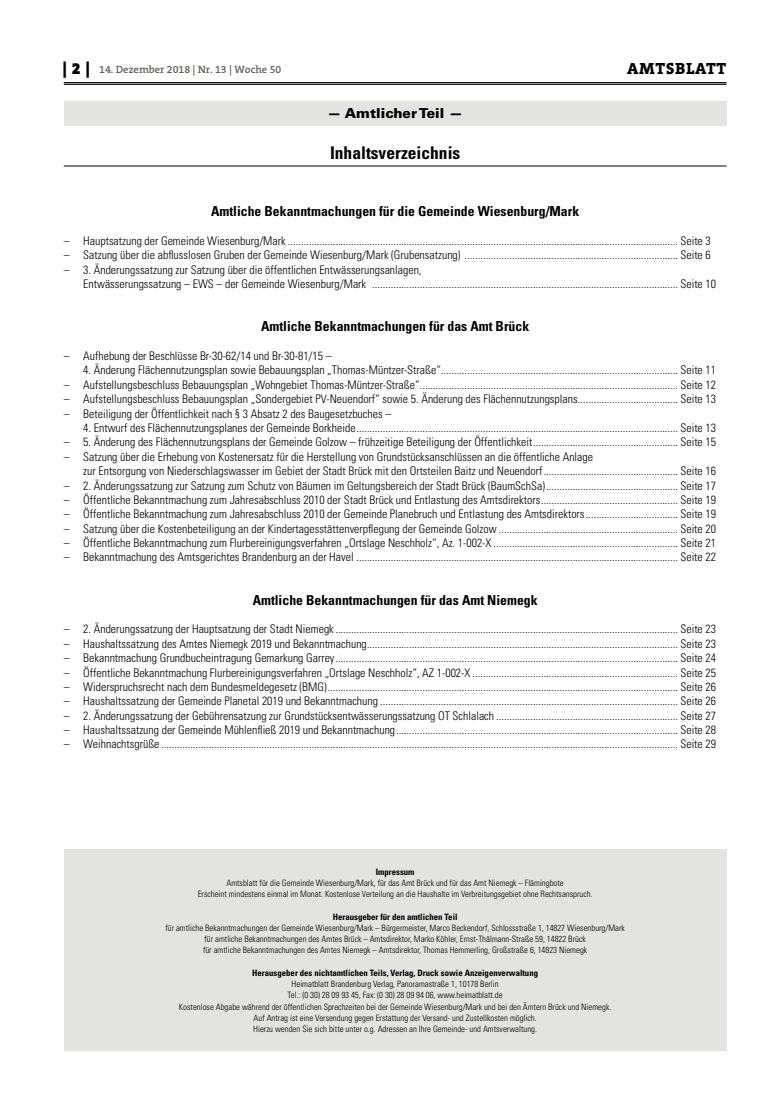
<style>
.page{position:relative;width:762px;height:1117px;background:#fff}
.page>*{position:absolute;margin:0;border:0;box-sizing:border-box;transform-origin:0 0}
.t1{font:700 condensed 17.5px "Univers";color:#000}
.t2{font:800 16.25px "The Serif B W8";letter-spacing:.045em;color:#000}
.t3{font:700 condensed 13.75px "Univers";color:#000}
.t4{font:900 13.75px "Univers";letter-spacing:.005em;color:#000}
.t5{font:300 condensed 11.88px/14.4px "Univers";color:#000}
.t6{font:600 10.62px "The Serif B W6";color:#615c58}
.t7{font:300 condensed 8.75px/11.2px "Univers";color:#000;text-align:center}
.t8{font:700 condensed 8.75px "Univers";color:#000}
.s1{font-family:"The Serif B W9";font-weight:900;font-size:16.25px;color:#000}
</style>
<div class="page">
<hr style="left:64px;top:82px;width:662px;height:1px;background:#000">
<hr style="left:64px;top:84px;width:662px;height:1px;background:#000">
<div style="left:64px;top:101px;width:662px;height:25px;background:#e3e3e2"></div>
<hr style="left:64px;top:166px;width:662px;height:1px;background:#000">
<div style="left:64px;top:848px;width:662px;height:202px;background:#e3e3e2"></div>
<p class="t6" style="left:63px;top:63px;width:220px"><span class="s1">| 2 |</span> 14. Dezember 2018 | Nr. 13 | Woche 50</p>
<h2 class="t2" style="left:627px;top:58px;width:101px">AMTSBLATT</h2>
<p class="t4" style="left:327px;top:104px;width:137px">— Amtlicher Teil —</p>
<h1 class="t1" style="left:330px;top:142px;width:132px">Inhaltsverzeichnis</h1>
<p class="t3" style="left:211px;top:203px;width:370px">Amtliche Bekanntmachungen für die Gemeinde Wiesenburg/Mark</p>
<p class="t5" style="left:64px;top:233px;width:648px">– Hauptsatzung der Gemeinde Wiesenburg/Mark .................................................................................................................................................... Seite 3</p>
<p class="t5" style="left:64px;top:248px;width:648px">– Satzung über die abflusslosen Gruben der Gemeinde Wiesenburg/Mark (Grubensatzung) ................................................................................. Seite 6</p>
<p class="t5" style="left:83px;top:262px;width:634px;text-indent:-19px">– 3. Änderungssatzung zur Satzung über die öffentlichen Entwässerungsanlagen,<br>Entwässerungssatzung – EWS – der Gemeinde Wiesenburg/Mark .................................................................................................................... Seite 10</p>
<p class="t3" style="left:261px;top:318px;width:270px">Amtliche Bekanntmachungen für das Amt Brück</p>
<p class="t5" style="left:64px;top:348px;width:269px">– Aufhebung der Beschlüsse Br-30-62/14 und Br-30-81/15 –</p>
<p class="t5" style="left:83px;top:363px;width:634px">4. Änderung Flächennutzungsplan sowie Bebauungsplan „Thomas-Müntzer-Straße“.......................................................................................... Seite 11</p>
<p class="t5" style="left:64px;top:377px;width:654px">– Aufstellungsbeschluss Bebauungsplan „Wohngebiet Thomas-Müntzer-Straße“.................................................................................................. Seite 12</p>
<p class="t5" style="left:64px;top:392px;width:654px">– Aufstellungsbeschluss Bebauungsplan „Sondergebiet PV-Neuendorf“ sowie 5. Änderung des Flächennutzungsplans...................................... Seite 13</p>
<p class="t5" style="left:64px;top:406px;width:329px">– Beteiligung der Öffentlichkeit nach § 3 Absatz 2 des Baugesetzbuches –</p>
<p class="t5" style="left:83px;top:420px;width:634px">4. Entwurf des Flächennutzungsplanes der Gemeinde Borkheide.......................................................................................................................... Seite 13</p>
<p class="t5" style="left:64px;top:435px;width:654px">– 5. Änderung des Flächennutzungsplans der Gemeinde Golzow – frühzeitige Beteiligung der Öffentlichkeit....................................................... Seite 15</p>
<p class="t5" style="left:83px;top:449px;width:634px;text-indent:-19px">– Satzung über die Erhebung von Kostenersatz für die Herstellung von Grundstücksanschlüssen an die öffentliche Anlage<br>zur Entsorgung von Niederschlagswasser im Gebiet der Stadt Brück mit den Ortsteilen Baitz und Neuendorf................................................... Seite 16</p>
<p class="t5" style="left:64px;top:478px;width:654px">– 2. Änderungssatzung zur Satzung zum Schutz von Bäumen im Geltungsbereich der Stadt Brück (BaumSchSa) .................................................. Seite 17</p>
<p class="t5" style="left:64px;top:492px;width:654px">– Öffentliche Bekanntmachung zum Jahresabschluss 2010 der Stadt Brück und Entlastung des Amtsdirektors.................................................... Seite 19</p>
<p class="t5" style="left:64px;top:507px;width:654px">– Öffentliche Bekanntmachung zum Jahresabschluss 2010 der Gemeinde Planebruch und Entlastung des Amtsdirektors................................... Seite 19</p>
<p class="t5" style="left:64px;top:521px;width:654px">– Satzung über die Kostenbeteiligung an der Kindertagesstättenverpflegung der Gemeinde Golzow .................................................................... Seite 20</p>
<p class="t5" style="left:64px;top:535px;width:654px">– Öffentliche Bekanntmachung zum Flurbereinigungsverfahren „Ortslage Neschholz“, Az. 1-002-X ...................................................................... Seite 21</p>
<p class="t5" style="left:64px;top:550px;width:654px">– Bekanntmachung des Amtsgerichtes Brandenburg an der Havel .......................................................................................................................... Seite 22</p>
<p class="t3" style="left:253px;top:591px;width:286px">Amtliche Bekanntmachungen für das Amt Niemegk</p>
<p class="t5" style="left:64px;top:621px;width:654px">– 2. Änderungssatzung der Hauptsatzung der Stadt Niemegk.................................................................................................................................. Seite 23</p>
<p class="t5" style="left:64px;top:636px;width:654px">– Haushaltssatzung des Amtes Niemegk 2019 und Bekanntmachung...................................................................................................................... Seite 23</p>
<p class="t5" style="left:64px;top:650px;width:654px">– Bekanntmachung Grundbucheintragung Gemarkung Garrey.................................................................................................................................. Seite 24</p>
<p class="t5" style="left:64px;top:665px;width:654px">– Öffentliche Bekanntmachung Flurbereinigungsverfahren „Ortslage Neschholz“, AZ 1-002-X .............................................................................. Seite 25</p>
<p class="t5" style="left:64px;top:679px;width:654px">– Widerspruchsrecht nach dem Bundesmeldegesetz (BMG)..................................................................................................................................... Seite 26</p>
<p class="t5" style="left:64px;top:693px;width:654px">– Haushaltssatzung der Gemeinde Planetal 2019 und Bekanntmachung ................................................................................................................. Seite 26</p>
<p class="t5" style="left:64px;top:708px;width:654px">– 2. Änderungssatzung der Gebührensatzung zur Grundstücksentwässerungssatzung OT Schlalach ..................................................................... Seite 27</p>
<p class="t5" style="left:64px;top:722px;width:654px">– Haushaltssatzung der Gemeinde Mühlenfließ 2019 und Bekanntmachung........................................................................................................... Seite 28</p>
<p class="t5" style="left:64px;top:737px;width:654px">– Weihnachtsgrüße .................................................................................................................................................................................................... Seite 29</p>
<p class="t8" style="left:376px;top:865px;width:40px">Impressum</p>
<p class="t7" style="left:198px;top:876px;width:396px">Amtsblatt für die Gemeinde Wiesenburg/Mark, für das Amt Brück und für das Amt Niemegk – Flämingbote<br>Erscheint mindestens einmal im Monat. Kostenlose Verteilung an die Haushalte im Verbreitungsgebiet ohne Rechtsanspruch.</p>
<p class="t8" style="left:333px;top:910px;width:126px">Herausgeber für den amtlichen Teil</p>
<p class="t7" style="left:165px;top:921px;width:461px">für amtliche Bekanntmachungen der Gemeinde Wiesenburg/Mark – Bürgermeister, Marco Beckendorf, Schlossstraße 1, 14827 Wiesenburg/Mark für amtliche Bekanntmachungen des Amtes Brück – Amtsdirektor, Marko Köhler, Ernst-Thälmann-Straße 59, 14822 Brück<br>für amtliche Bekanntmachungen des Amtes Niemegk – Amtsdirektor, Thomas Hemmerling, Großstraße 6, 14823 Niemegk</p>
<p class="t8" style="left:252px;top:967px;width:287px">Herausgeber des nichtamtlichen Teils, Verlag, Druck sowie Anzeigenverwaltung</p>
<p class="t7" style="left:179px;top:978px;width:434px">Heimatblatt Brandenburg Verlag, Panoramastraße 1, 10178 Berlin<br>Tel.: (0 30) 28 09 93 45, Fax: (0 30) 28 09 94 06, www.heimatblatt.de<br>Kostenlose Abgabe während der öffentlichen Sprechzeiten bei der Gemeinde Wiesenburg/Mark und bei den Ämtern Brück und Niemegk.<br>Auf Antrag ist eine Versendung gegen Erstattung der Versand- und Zustellkosten möglich.<br>Hierzu wenden Sie sich bitte unter o.g. Adressen an Ihre Gemeinde- und Amtsverwaltung.</p>
</div>
